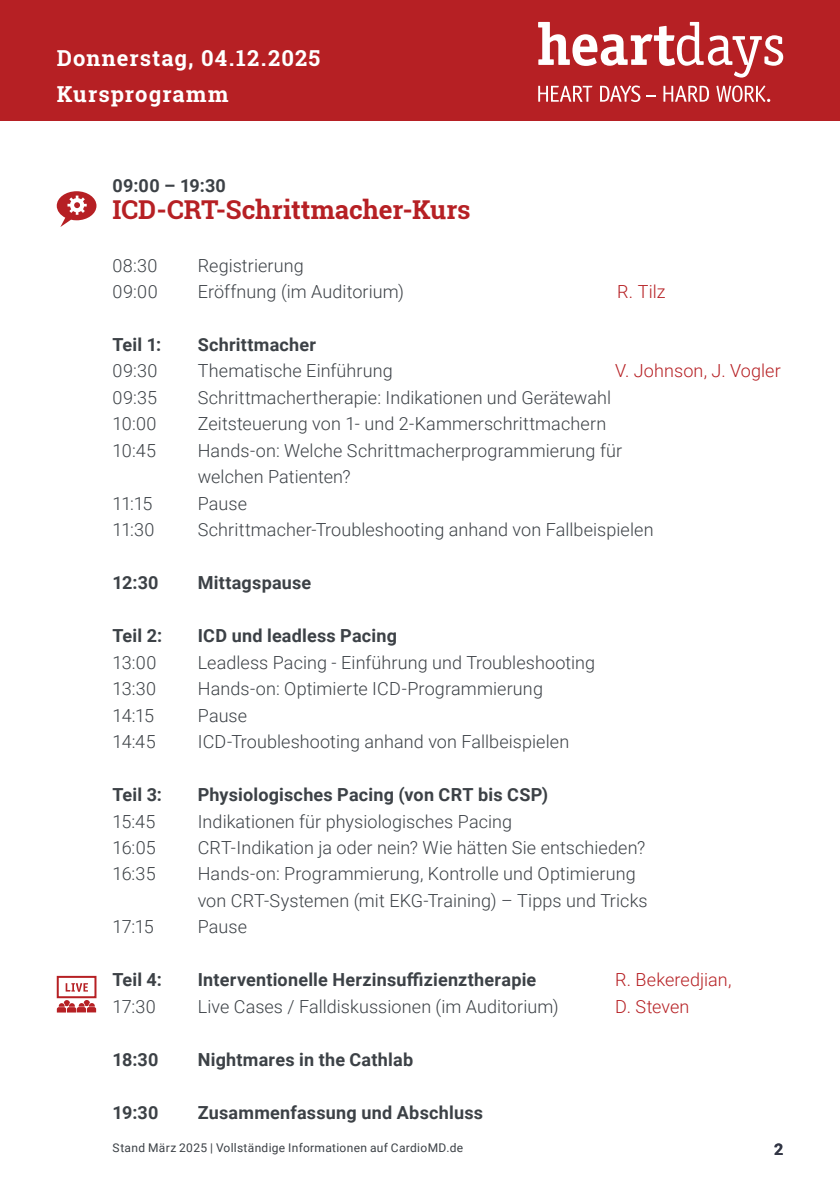
<style>
.page{position:relative;width:840px;height:1191px;background:#fff}
.page>*{position:absolute;margin:0;border:0;box-sizing:border-box;transform-origin:0 0}
.t1{font:700 26px "Roboto Slab";letter-spacing:-.005em;color:#b62024}
.t2{font:700 22px "Roboto Slab";letter-spacing:.05em;color:#fff}
.t3{font:300 18px/26.4px "Roboto";letter-spacing:.005em;color:#3c4146}
.t4{font:700 18px "Roboto";letter-spacing:.01em;color:#3c4146}
.t5{font:300 18px "Roboto";letter-spacing:.005em;color:#b62024}
.t6{font:700 16px "Roboto";color:#333746}
.t7{font:12px "Roboto";letter-spacing:.025em;color:#3c4146}
</style>
<div class="page">
<div style="left:0;top:0;width:839px;height:120px;background:#b62024"></div>
<svg style="left:538px;top:22px;width:244px;height:56px"></svg>
<svg style="left:538px;top:85px;width:102px;height:17px"></svg>
<svg style="left:663px;top:85px;width:106px;height:17px"></svg>
<svg style="left:646px;top:95px;width:9px;height:2px"></svg>
<svg style="left:57px;top:191px;width:39px;height:36px"></svg>
<svg style="left:57px;top:1000px;width:39px;height:12px"></svg>
<div style="left:57px;top:976px;width:39px;height:22px;border:2px solid #b62024"></div>
<svg style="left:66px;top:983px;width:22px;height:8px"></svg>
<p class="t2" style="left:57px;top:43px;width:265px">Donnerstag, 04.12.2025</p>
<p class="t2" style="left:57px;top:79px;width:173px">Kursprogramm</p>
<p class="t4" style="left:113px;top:173px;width:115px">09:00 – 19:30</p>
<h1 class="t1" style="left:113px;top:191px;width:359px">ICD-CRT-Schrittmacher-Kurs</h1>
<p class="t3" style="left:113px;top:251px;width:46px">08:30</p>
<p class="t3" style="left:198px;top:251px;width:108px">Registrierung</p>
<p class="t3" style="left:113px;top:278px;width:47px">09:00</p>
<p class="t3" style="left:198px;top:278px;width:208px">Eröffnung (im Auditorium)</p>
<p class="t5" style="left:617px;top:279px;width:50px">R. Tilz</p>
<p class="t4" style="left:113px;top:332px;width:50px">Teil 1:</p>
<p class="t4" style="left:198px;top:332px;width:120px">Schrittmacher</p>
<p class="t3" style="left:113px;top:357px;width:46px">09:30</p>
<p class="t3" style="left:198px;top:357px;width:196px">Thematische Einführung</p>
<p class="t5" style="left:615px;top:358px;width:167px">V. Johnson, J. Vogler</p>
<p class="t3" style="left:113px;top:384px;width:46px">09:35</p>
<p class="t3" style="left:198px;top:384px;width:414px">Schrittmachertherapie: Indikationen und Gerätewahl</p>
<p class="t3" style="left:112px;top:410px;width:45px">10:00</p>
<p class="t3" style="left:198px;top:410px;width:410px">Zeitsteuerung von 1- und 2-Kammerschrittmachern</p>
<p class="t3" style="left:112px;top:436px;width:45px">10:45</p>
<p class="t3" style="left:198px;top:436px;width:425px">Hands-on: Welche Schrittmacherprogrammierung für welchen Patienten?</p>
<p class="t3" style="left:112px;top:489px;width:41px">11:15</p>
<p class="t3" style="left:198px;top:489px;width:51px">Pause</p>
<p class="t3" style="left:112px;top:516px;width:43px">11:30</p>
<p class="t3" style="left:198px;top:516px;width:457px">Schrittmacher-Troubleshooting anhand von Fallbeispielen</p>
<p class="t4" style="left:113px;top:570px;width:47px">12:30</p>
<p class="t4" style="left:198px;top:570px;width:115px">Mittagspause</p>
<p class="t4" style="left:113px;top:623px;width:51px">Teil 2:</p>
<p class="t4" style="left:198px;top:623px;width:201px">ICD und leadless Pacing</p>
<p class="t3" style="left:113px;top:648px;width:45px">13:00</p>
<p class="t3" style="left:198px;top:648px;width:399px">Leadless Pacing - Einführung und Troubleshooting</p>
<p class="t3" style="left:113px;top:675px;width:45px">13:30</p>
<p class="t3" style="left:198px;top:675px;width:346px">Hands-on: Optimierte ICD-Programmierung</p>
<p class="t3" style="left:113px;top:701px;width:43px">14:15</p>
<p class="t3" style="left:198px;top:701px;width:51px">Pause</p>
<p class="t3" style="left:113px;top:728px;width:45px">14:45</p>
<p class="t3" style="left:198px;top:728px;width:373px">ICD-Troubleshooting anhand von Fallbeispielen</p>
<p class="t4" style="left:113px;top:782px;width:51px">Teil 3:</p>
<p class="t4" style="left:198px;top:782px;width:352px">Physiologisches Pacing (von CRT bis CSP)</p>
<p class="t3" style="left:113px;top:807px;width:44px">15:45</p>
<p class="t3" style="left:198px;top:807px;width:316px">Indikationen für physiologisches Pacing</p>
<p class="t3" style="left:112px;top:833px;width:45px">16:05</p>
<p class="t3" style="left:198px;top:833px;width:449px">CRT-Indikation ja oder nein? Wie hätten Sie entschieden?</p>
<p class="t3" style="left:112px;top:860px;width:45px">16:35</p>
<p class="t3" style="left:198px;top:860px;width:451px">Hands-on: Programmierung, Kontrolle und Optimierung von CRT-Systemen (mit EKG-Training) – Tipps und Tricks</p>
<p class="t3" style="left:112px;top:913px;width:43px">17:15</p>
<p class="t3" style="left:198px;top:913px;width:51px">Pause</p>
<p class="t4" style="left:112px;top:967px;width:51px">Teil 4:</p>
<p class="t4" style="left:198px;top:967px;width:340px">Interventionelle Herzinsuffizienztherapie</p>
<p class="t5" style="left:614px;top:967px;width:118px">R. Bekeredjian,</p>
<p class="t3" style="left:112px;top:992px;width:45px">17:30</p>
<p class="t3" style="left:198px;top:992px;width:362px">Live Cases / Falldiskussionen (im Auditorium)</p>
<p class="t5" style="left:614px;top:993px;width:76px">D. Steven</p>
<p class="t4" style="left:112px;top:1046px;width:47px">18:30</p>
<p class="t4" style="left:198px;top:1046px;width:217px">Nightmares in the Cathlab</p>
<p class="t4" style="left:112px;top:1099px;width:47px">19:30</p>
<p class="t4" style="left:198px;top:1099px;width:287px">Zusammenfassung und Abschluss</p>
<p class="t7" style="left:113px;top:1139px;width:352px">Stand März 2025 | Vollständige Informationen auf CardioMD.de</p>
<p class="t6" style="left:773px;top:1138px;width:11px">2</p>
</div>
